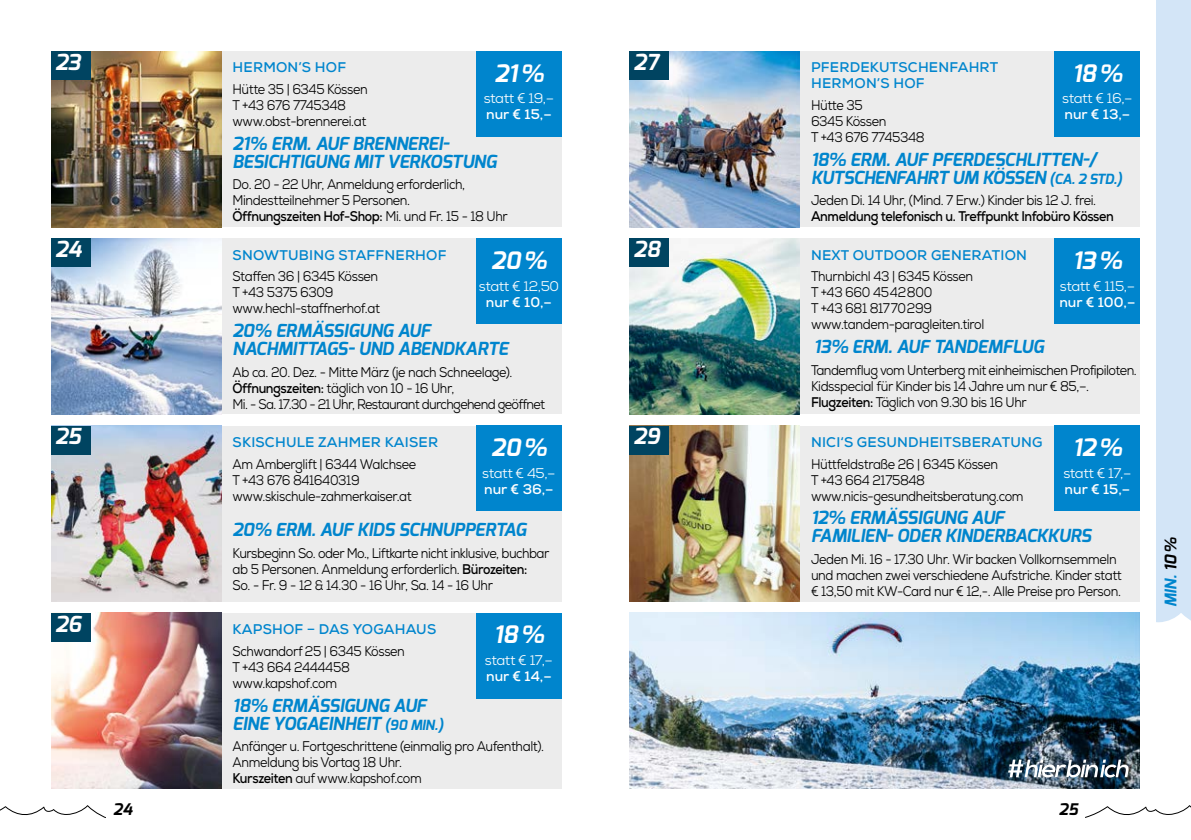
<style>
.page{position:relative;width:1191px;height:840px;background:#fff}
.page>*{position:absolute;margin:0;border:0;box-sizing:border-box;transform-origin:0 0}
.t1{font:italic 700 24px "Exo";color:#fff}
.t2{font:italic 700 22px "Exo";color:#fff}
.t3{font:italic 700 18px/18px "Exo";letter-spacing:-.01em;color:#0085cd}
.t4{font:italic 700 16px "Exo";color:#0085cd}
.t5{font:italic 700 16px "Exo";color:#000}
.t6{font:14px/16px "Nexa";letter-spacing:-.03em;color:#000;scale:.9 1}
.t7{font:700 14px/16px "Nexa";letter-spacing:.015em;color:#0085cd}
.t8{font:14px "Nexa";letter-spacing:-.03em;color:#fff}
.t9{font:700 14px "Nexa";color:#fff}
.t10{font:700 14px "Nexa";letter-spacing:-.03em;color:#000;scale:.9 1}
.s1{font-weight:700}
.s2{font-size:14px}
.s3{color:#000}
</style>
<div class="page">
<svg style="left:1085px;top:805px;width:106px;height:12px"></svg>
<svg style="left:0;top:805px;width:106px;height:12px"></svg>
<div style="left:1157px;top:0;width:34px;height:624px;background:#d3e5f7"></div>
<svg style="left:1157px;top:613px;width:34px;height:11px"></svg>
<div style="left:799px;top:51px;width:341px;height:176px;background:#ececec"></div>
<img style="left:629px;top:51px;width:170px;height:176px">
<div style="left:629px;top:51px;width:39px;height:29px;background:#004461"></div>
<div style="left:1054px;top:51px;width:86px;height:85px;background:#0085cd"></div>
<div style="left:799px;top:238px;width:341px;height:176px;background:#ececec"></div>
<img style="left:629px;top:238px;width:170px;height:176px">
<div style="left:629px;top:238px;width:39px;height:29px;background:#004461"></div>
<div style="left:1054px;top:238px;width:86px;height:85px;background:#0085cd"></div>
<div style="left:221px;top:238px;width:340px;height:176px;background:#ececec"></div>
<img style="left:51px;top:238px;width:170px;height:176px">
<div style="left:51px;top:238px;width:39px;height:29px;background:#004461"></div>
<div style="left:476px;top:238px;width:85px;height:85px;background:#0085cd"></div>
<div style="left:221px;top:51px;width:340px;height:176px;background:#ececec"></div>
<img style="left:51px;top:51px;width:170px;height:176px">
<div style="left:51px;top:51px;width:39px;height:29px;background:#004461"></div>
<div style="left:476px;top:51px;width:85px;height:85px;background:#0085cd"></div>
<div style="left:221px;top:425px;width:340px;height:176px;background:#ececec"></div>
<img style="left:51px;top:425px;width:170px;height:176px">
<div style="left:51px;top:425px;width:39px;height:29px;background:#004461"></div>
<div style="left:476px;top:425px;width:85px;height:85px;background:#0085cd"></div>
<div style="left:51px;top:612px;width:510px;height:176px;background:#ececec"></div>
<img style="left:51px;top:612px;width:170px;height:176px">
<div style="left:51px;top:612px;width:39px;height:29px;background:#004461"></div>
<div style="left:476px;top:612px;width:85px;height:85px;background:#0085cd"></div>
<img style="left:629px;top:612px;width:511px;height:176px">
<svg style="left:1008px;top:759px;width:120px;height:18px"></svg>
<div style="left:799px;top:425px;width:341px;height:176px;background:#ececec"></div>
<img style="left:629px;top:425px;width:170px;height:176px">
<div style="left:629px;top:425px;width:39px;height:29px;background:#004461"></div>
<div style="left:1054px;top:425px;width:86px;height:85px;background:#0085cd"></div>
<h2 class="t2" style="left:55px;top:48px;width:27px">23</h2>
<p class="t7" style="left:233px;top:59px;width:115px">HERMON’S HOF</p>
<p class="t6" style="left:232px;top:81px;width:152px">Hütte 35 | 6345 Kössen<br>T +43 676 7745348 www.obst-brennerei.at</p>
<p class="t3" style="left:232px;top:134px;width:265px">21% ERM. AUF BRENNEREI-<br>BESICHTIGUNG MIT VERKOSTUNG</p>
<p class="t6" style="left:232px;top:176px;width:307px">Do. 20 - 22 Uhr, Anmeldung erforderlich,<br>Mindestteilnehmer 5 Personen.<br><span class="s1">Öffnungszeiten Hof-Shop:</span> Mi. und Fr. 15 - 18 Uhr</p>
<h1 class="t1" style="left:494px;top:57px;width:51px">21%</h1>
<p class="t8" style="left:484px;top:89px;width:72px">statt € 19,–</p>
<p class="t9" style="left:486px;top:105px;width:67px">nur € 15,–</p>
<h2 class="t2" style="left:633px;top:48px;width:27px">27</h2>
<p class="t7" style="left:811px;top:59px;width:189px">PFERDEKUTSCHENFAHRT<br>HERMON’S HOF</p>
<p class="t6" style="left:811px;top:97px;width:128px">Hütte 35<br>6345 Kössen<br>T +43 676 7745348</p>
<p class="t3" style="left:811px;top:150px;width:313px">18% ERM. AUF PFERDESCHLITTEN-/<br>KUTSCHENFAHRT UM KÖSSEN <span class="s2">(CA. 2 STD.)</span></p>
<p class="t6" style="left:811px;top:192px;width:318px">Jeden Di. 14 Uhr, (Mind. 7 Erw.) Kinder bis 12 J. frei.</p>
<p class="t10" style="left:811px;top:207px;width:338px">Anmeldung telefonisch u. Treffpunkt Infobüro Kössen</p>
<h1 class="t1" style="left:1072px;top:57px;width:51px">18%</h1>
<p class="t8" style="left:1062px;top:89px;width:72px">statt € 16,–</p>
<p class="t9" style="left:1064px;top:105px;width:67px">nur € 13,–</p>
<h2 class="t2" style="left:55px;top:235px;width:28px">24</h2>
<p class="t7" style="left:233px;top:246px;width:215px">SNOWTUBING STAFFNERHOF</p>
<p class="t6" style="left:232px;top:268px;width:165px">Staffen 36 | 6345 Kössen<br>T +43 5375 6309 www.hechl-staffnerhof.at</p>
<p class="t3" style="left:232px;top:321px;width:277px">20% ERMÄSSIGUNG AUF<br>NACHMITTAGS- UND ABENDKARTE</p>
<p class="t6" style="left:232px;top:363px;width:349px">Ab ca. 20. Dez. - Mitte März (je nach Schneelage).<br><span class="s1">Öffnungszeiten:</span> täglich von 10 - 16 Uhr,<br>Mi. - Sa. 17.30 - 21 Uhr, Restaurant durchgehend geöffnet</p>
<h1 class="t1" style="left:491px;top:245px;width:57px">20%</h1>
<p class="t8" style="left:479px;top:277px;width:82px">statt € 12,50</p>
<p class="t9" style="left:486px;top:292px;width:68px">nur € 10,–</p>
<h2 class="t2" style="left:633px;top:235px;width:28px">28</h2>
<p class="t7" style="left:811px;top:246px;width:217px">NEXT OUTDOOR GENERATION</p>
<p class="t6" style="left:811px;top:268px;width:194px">Thurnbichl 43 | 6345 Kössen<br>T +43 660 4542800<br>T +43 681 81770299 www.tandem-paragleiten.tirol</p>
<p class="t3" style="left:814px;top:337px;width:232px">13% ERM. AUF TANDEMFLUG</p>
<p class="t6" style="left:811px;top:361px;width:363px">Tandemflug vom Unterberg mit einheimischen Profipiloten.<br>Kidsspecial für Kinder bis 14 Jahre um nur € 85,–.<br><span class="s1">Flugzeiten:</span> Täglich von 9.30 bis 16 Uhr</p>
<h1 class="t1" style="left:1073px;top:245px;width:51px">13%</h1>
<p class="t8" style="left:1059px;top:277px;width:77px">statt € 115,–</p>
<p class="t9" style="left:1059px;top:292px;width:77px">nur € 100,–</p>
<h2 class="t2" style="left:55px;top:422px;width:28px">25</h2>
<p class="t7" style="left:233px;top:434px;width:207px">SKISCHULE ZAHMER KAISER</p>
<p class="t6" style="left:232px;top:455px;width:205px">Am Amberglift | 6344 Walchsee<br>T +43 676 841640319 www.skischule-zahmerkaiser.at</p>
<p class="t3" style="left:232px;top:520px;width:295px">20% ERM. AUF KIDS SCHNUPPERTAG</p>
<p class="t6" style="left:232px;top:544px;width:353px">Kursbeginn So. oder Mo., Liftkarte nicht inklusive, buchbar ab 5 Personen. Anmeldung erforderlich. <span class="s1">Bürozeiten:<br></span>So. - Fr. 9 - 12 &amp; 14.30 - 16 Uhr, Sa. 14 - 16 Uhr</p>
<h1 class="t1" style="left:491px;top:432px;width:57px">20%</h1>
<p class="t8" style="left:482px;top:464px;width:75px">statt € 45,–</p>
<p class="t9" style="left:484px;top:479px;width:71px">nur € 36,–</p>
<h2 class="t2" style="left:633px;top:422px;width:28px">29</h2>
<p class="t7" style="left:811px;top:434px;width:233px">NICI‘S GESUNDHEITSBERATUNG</p>
<p class="t6" style="left:811px;top:455px;width:238px">Hüttfeldstraße 26 | 6345 Kössen<br>T +43 664 2175848 www.nicis-gesundheitsberatung.com</p>
<p class="t3" style="left:811px;top:508px;width:282px">12% ERMÄSSIGUNG AUF<br>FAMILIEN- ODER KINDERBACKKURS</p>
<p class="t6" style="left:811px;top:551px;width:347px">Jeden Mi. 16 - 17.30 Uhr. Wir backen Vollkornsemmeln und machen zwei verschiedene Aufstriche. Kinder statt € 13,50 mit KW-Card nur € 12,-. Alle Preise pro Person.</p>
<h1 class="t1" style="left:1072px;top:432px;width:51px">12%</h1>
<p class="t8" style="left:1063px;top:464px;width:70px">statt € 17,–</p>
<p class="t9" style="left:1064px;top:479px;width:67px">nur € 15,–</p>
<p class="t4" style="left:1160px;top:607px;width:71px;rotate:-90deg">MIN. <span class="s3">10%</span></p>
<h2 class="t2" style="left:55px;top:609px;width:28px">26</h2>
<p class="t7" style="left:233px;top:621px;width:205px">KAPSHOF – DAS YOGAHAUS</p>
<p class="t6" style="left:232px;top:642px;width:193px">Schwandorf 25 | 6345 Kössen<br>T +43 664 2444458 www.kapshof.com</p>
<p class="t3" style="left:232px;top:695px;width:212px">18% ERMÄSSIGUNG AUF<br>EINE YOGAEINHEIT <span class="s2">(90 MIN.)</span></p>
<p class="t6" style="left:232px;top:738px;width:348px">Anfänger u. Fortgeschrittene (einmalig pro Aufenthalt).<br>Anmeldung bis Vortag 18 Uhr.<br><span class="s1">Kurszeiten</span> auf www.kapshof.com</p>
<h1 class="t1" style="left:494px;top:619px;width:51px">18%</h1>
<p class="t8" style="left:485px;top:651px;width:70px">statt € 17,–</p>
<p class="t9" style="left:486px;top:667px;width:67px">nur € 14,–</p>
<p class="t5" style="left:113px;top:798px;width:21px">24</p>
<p class="t5" style="left:1059px;top:798px;width:20px">25</p>
</div>
